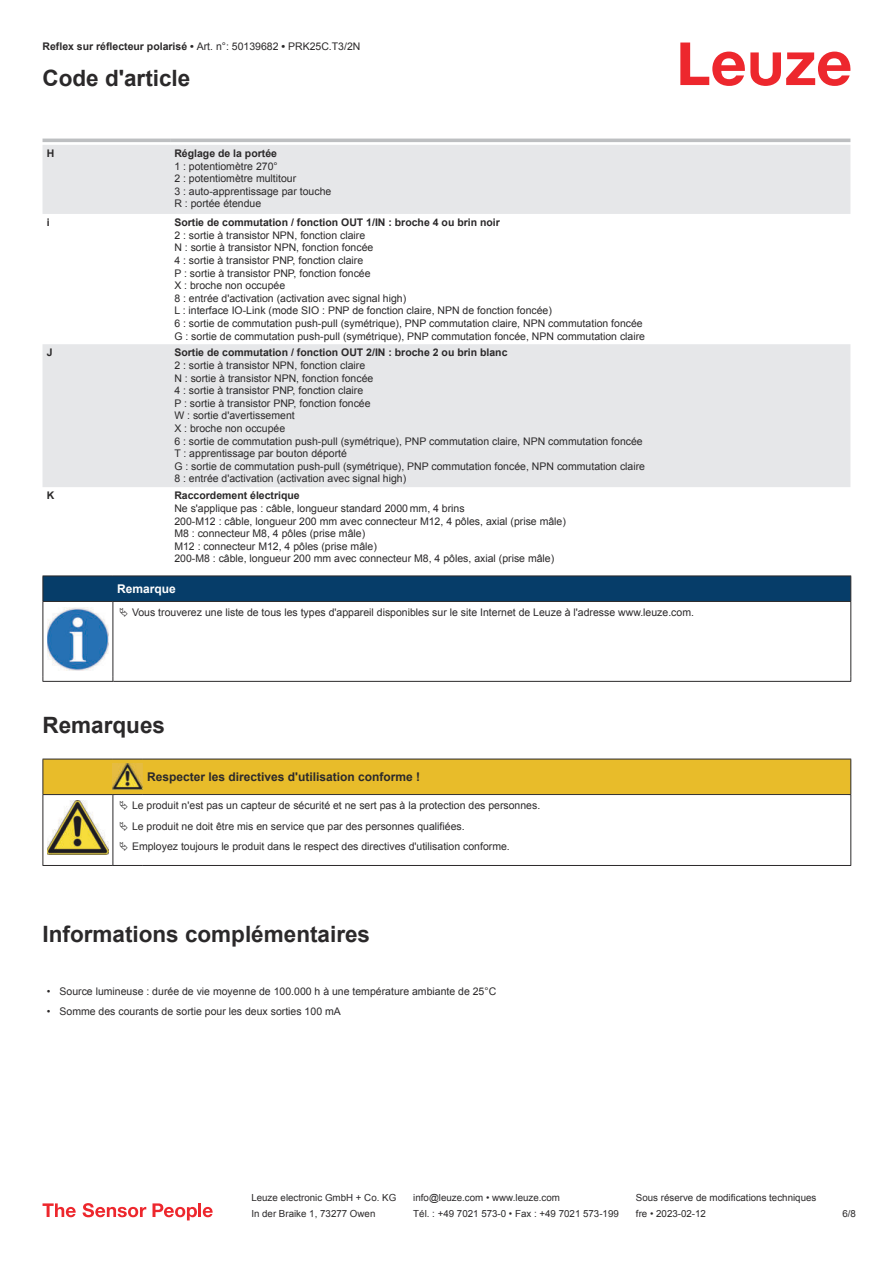
<style>
.page{position:relative;width:893px;height:1263px;background:#fff}
.page>*{position:absolute;margin:0;border:0;box-sizing:border-box;transform-origin:0 0}
.t1{font:700 22.5px "Arial";color:#2b292a}
.t2{font:700 12px "Arial";color:#2b292a}
.t3{font:700 12px "Arial";color:#fff}
.t4{font:10.5px/12.6px "Arial";color:#2b292a}
.t5{font:700 10.5px "Arial";color:#2b292a}
.t6{font:9.75px "Arial";color:#2b292a}
.s1{font-weight:400}
</style>
<div class="page">
<svg style="left:680px;top:43px;width:170px;height:43px"></svg>
<svg style="left:43px;top:145px;width:807px;height:342px;fill:#e6e7e9"></svg>
<hr style="left:43px;top:139px;width:127px;height:3px;background:#bdbfc1">
<hr style="left:170px;top:139px;width:680px;height:3px;background:#bdbfc1">
<svg style="left:43px;top:1203px;width:33px;height:14px"></svg>
<svg style="left:83px;top:1203px;width:63px;height:14px"></svg>
<svg style="left:153px;top:1203px;width:44px;height:17px"></svg>
<hr style="left:198px;top:1203px;width:3px;height:14px;background:#ed272d">
<svg style="left:203px;top:1207px;width:10px;height:10px"></svg>
<svg style="left:44px;top:602px;width:806px;height:79px"></svg>
<hr style="left:43px;top:575px;width:70px;height:1px;background:#2b292a">
<hr style="left:43px;top:601px;width:70px;height:1px;background:#2b292a">
<hr style="left:113px;top:575px;width:738px;height:1px;background:#2b292a">
<div style="left:43px;top:576px;width:808px;height:25px;background:#063d69"></div>
<hr style="left:113px;top:601px;width:738px;height:1px;background:#2b292a">
<hr style="left:43px;top:602px;width:1px;height:75px;background:#2b292a">
<hr style="left:113px;top:602px;width:1px;height:75px;background:#2b292a">
<hr style="left:850px;top:602px;width:1px;height:75px;background:#2b292a">
<hr style="left:43px;top:681px;width:70px;height:1px;background:#2b292a">
<hr style="left:113px;top:681px;width:738px;height:1px;background:#2b292a">
<img style="left:47px;top:608px;width:61px;height:63px">
<div style="left:115px;top:602px;width:734px;height:21px;background:#fff"></div>
<hr style="left:43px;top:865px;width:70px;height:1px;background:#2b292a">
<hr style="left:113px;top:865px;width:30px;height:1px;background:#2b292a">
<hr style="left:143px;top:865px;width:708px;height:1px;background:#2b292a">
<svg style="left:43px;top:759px;width:808px;height:106px"></svg>
<p class="t5" style="left:43px;top:43px;width:319px">Reflex sur réflecteur polarisé • <span class="s1">Art. n°: 50139682</span> • <span class="s1">PRK25C.T3/2N</span></p>
<h1 class="t1" style="left:43px;top:70px;width:149px">Code d'article</h1>
<p class="t5" style="left:47px;top:149px;width:9px">H</p>
<p class="t5" style="left:174px;top:149px;width:104px">Réglage de la portée</p>
<p class="t4" style="left:174px;top:161px;width:159px">1 : potentiomètre 270°<br>2 : potentiomètre multitour<br>3 : auto-apprentissage par touche<br>R : portée étendue</p>
<p class="t5" style="left:47px;top:218px;width:4px">i</p>
<p class="t5" style="left:174px;top:218px;width:327px">Sortie de commutation / fonction OUT 1/IN : broche 4 ou brin noir</p>
<p class="t4" style="left:174px;top:230px;width:472px">2 : sortie à transistor NPN, fonction claire<br>N : sortie à transistor NPN, fonction foncée<br>4 : sortie à transistor PNP, fonction claire<br>P : sortie à transistor PNP, fonction foncée<br>X : broche non occupée<br>8 : entrée d'activation (activation avec signal high)<br>L : interface IO-Link (mode SIO : PNP de fonction claire, NPN de fonction foncée)<br>6 : sortie de commutation push-pull (symétrique), PNP commutation claire, NPN commutation foncée G : sortie de commutation push-pull (symétrique), PNP commutation foncée, NPN commutation claire</p>
<p class="t5" style="left:47px;top:349px;width:7px">J</p>
<p class="t5" style="left:174px;top:349px;width:335px">Sortie de commutation / fonction OUT 2/IN : broche 2 ou brin blanc</p>
<p class="t4" style="left:174px;top:360px;width:472px">2 : sortie à transistor NPN, fonction claire<br>N : sortie à transistor NPN, fonction foncée<br>4 : sortie à transistor PNP, fonction claire<br>P : sortie à transistor PNP, fonction foncée<br>W : sortie d'avertissement<br>X : broche non occupée<br>6 : sortie de commutation push-pull (symétrique), PNP commutation claire, NPN commutation foncée T : apprentissage par bouton déporté<br>G : sortie de commutation push-pull (symétrique), PNP commutation foncée, NPN commutation claire 8 : entrée d'activation (activation avec signal high)</p>
<p class="t5" style="left:47px;top:492px;width:9px">K</p>
<p class="t5" style="left:174px;top:492px;width:127px">Raccordement électrique</p>
<p class="t4" style="left:174px;top:503px;width:393px">Ne s'applique pas : câble, longueur standard 2000 mm, 4 brins<br>200-M12 : câble, longueur 200 mm avec connecteur M12, 4 pôles, axial (prise mâle)<br>M8 : connecteur M8, 4 pôles (prise mâle)<br>M12 : connecteur M12, 4 pôles (prise mâle)<br>200-M8 : câble, longueur 200 mm avec connecteur M8, 4 pôles, axial (prise mâle)</p>
<p class="t3" style="left:117px;top:584px;width:60px">Remarque</p>
<p class="t4" style="left:132px;top:607px;width:563px">Vous trouverez une liste de tous les types d'appareil disponibles sur le site Internet de Leuze à l'adresse www.leuze.com.</p>
<h1 class="t1" style="left:43px;top:716px;width:124px">Remarques</h1>
<p class="t2" style="left:147px;top:772px;width:274px">Respecter les directives d'utilisation conforme !</p>
<p class="t4" style="left:132px;top:796px;width:410px;line-height:20.2px">Le produit n'est pas un capteur de sécurité et ne sert pas à la protection des personnes.<br>Le produit ne doit être mis en service que par des personnes qualifiées.<br>Employez toujours le produit dans le respect des directives d'utilisation conforme.</p>
<h1 class="t1" style="left:43px;top:926px;width:329px">Informations complémentaires</h1>
<p class="t4" style="left:47px;top:986px;width:451px">• Source lumineuse : durée de vie moyenne de 100.000 h à une température ambiante de 25°C</p>
<p class="t4" style="left:47px;top:1006px;width:296px">• Somme des courants de sortie pour les deux sorties 100 mA</p>
<p class="t6" style="left:251px;top:1194px;width:146px">Leuze electronic GmbH + Co. KG</p>
<p class="t6" style="left:413px;top:1194px;width:148px">info@leuze.com • www.leuze.com</p>
<p class="t6" style="left:636px;top:1194px;width:182px">Sous réserve de modifications techniques</p>
<p class="t6" style="left:251px;top:1210px;width:126px">In der Braike 1, 73277 Owen</p>
<p class="t6" style="left:413px;top:1210px;width:207px">Tél. : +49 7021 573-0 • Fax : +49 7021 573-199</p>
<p class="t6" style="left:636px;top:1210px;width:72px">fre • 2023-02-12</p>
<p class="t6" style="left:842px;top:1210px;width:15px">6 /8</p>
</div>
